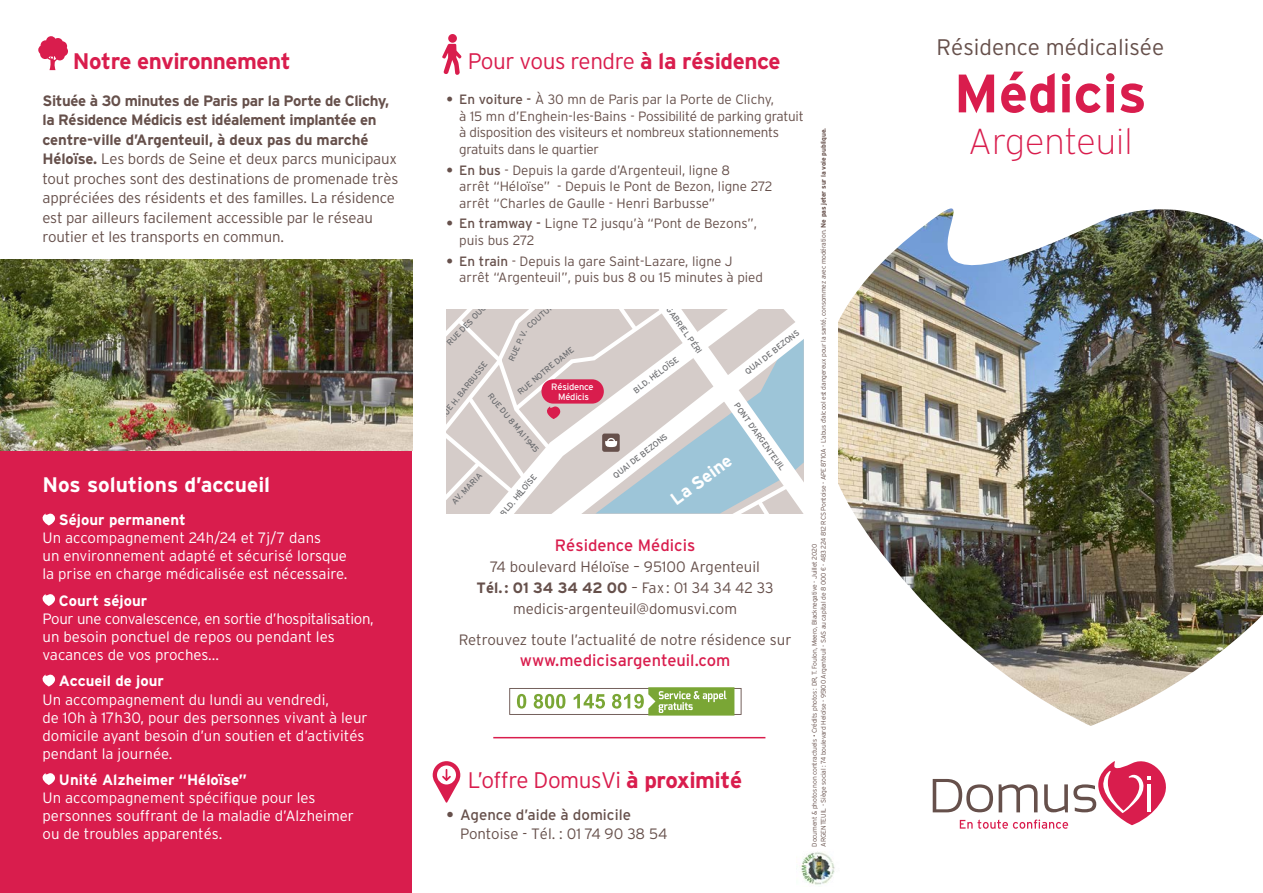
<style>
.page{position:relative;width:1263px;height:893px;background:#fff}
.page>*{position:absolute;margin:0;border:0;box-sizing:border-box;transform-origin:0 0}
.t1{font:700 54px "Interstate";color:#d91d4d}
.t2{font:200 36px "Interstate";color:#d91d4d}
.t3{font:300 22.5px "Interstate";letter-spacing:-.02em;color:#d91d4d}
.t4{font:300 22.5px "Interstate";color:#66504b}
.t5{font:700 22.5px "Interstate";letter-spacing:-.02em;color:#d91d4d}
.t6{font:700 21px "Interstate";color:#fff}
.t7{font:700 17.85px "Interstate";color:#fff}
.t8{font:16.5px "Interstate";color:#d91d4d}
.t9{font:300 15px/19.5px "Interstate";letter-spacing:-.01em;color:#66504b}
.t10{font:300 15px/18px "Interstate";color:#fff}
.t11{font:300 15px/18px "Interstate";letter-spacing:-.02em;color:#fff}
.t12{font:700 15px "Interstate";color:#fff}
.t13{font:300 13.5px/16.5px "Interstate";color:#66504b}
.t14{font:300 13.5px/16.5px "Interstate";letter-spacing:-.02em;color:#66504b}
.t15{font:9.15px/9.1px "Interstate";letter-spacing:-.02em;color:#fff;text-align:center}
.t16{font:8.25px "Interstate";color:#6c6d70}
.t17{font:300 6.75px "Interstate";letter-spacing:-.02em;color:#66504b}
.s1{font-weight:700}
.s2{font-weight:400}
</style>
<div class="page">
<div style="left:0;top:451px;width:412px;height:442px;background:#d91d4d"></div>
<svg style="left:42px;top:513px;width:13px;height:12px"></svg>
<svg style="left:42px;top:594px;width:13px;height:12px"></svg>
<svg style="left:42px;top:674px;width:13px;height:12px"></svg>
<svg style="left:42px;top:773px;width:13px;height:12px"></svg>
<img style="left:838px;top:208px;width:425px;height:518px">
<svg style="left:933px;top:761px;width:233px;height:68px"></svg>
<img style="left:0;top:259px;width:412px;height:192px">
<img style="left:801px;top:851px;width:34px;height:34px">
<svg style="left:38px;top:36px;width:30px;height:34px"></svg>
<svg style="left:442px;top:44px;width:19px;height:31px"></svg>
<div style="left:448px;top:34px;width:9px;height:9px;background:#d91d4d;border-radius:50%"></div>
<svg style="left:509px;top:687px;width:232px;height:29px"></svg>
<svg style="left:433px;top:761px;width:27px;height:42px"></svg>
<hr style="left:493px;top:737px;width:272px;height:1px;background:#d91d4d">
<svg style="left:446px;top:309px;width:358px;height:204px"></svg>
<div style="left:541px;top:379px;width:63px;height:25px;background:#d91d4d;border-radius:12px"></div>
<p class="t5" style="left:73px;top:47px;width:219px">Notre environnement</p>
<p class="t3" style="left:468px;top:47px;width:314px">Pour vous rendre <span class="s1">à la résidence</span></p>
<p class="t14" style="left:459px;top:91px;width:346px;text-indent:-13px"><span class="s1">•</span> <span class="s2">En voiture -</span> À 30 mn de Paris par la Porte de Clichy,<br>à 15 mn d’Enghein-les-Bains - Possibilité de parking gratuit à disposition des visiteurs et nombreux stationnements gratuits dans le quartier</p>
<p class="t13" style="left:459px;top:161px;width:315px;text-indent:-13px"><span class="s1">•</span> <span class="s2">En bus</span> - Depuis la garde d’Argenteuil, ligne 8<br>arrêt “Héloïse” - Depuis le Pont de Bezon, ligne 272 arrêt “Charles de Gaulle - Henri Barbusse”</p>
<p class="t13" style="left:459px;top:215px;width:299px;text-indent:-13px"><span class="s1">•</span> <span class="s2">En tramway -</span> Ligne T2 jusqu’à “Pont de Bezons”, puis bus 272</p>
<p class="t13" style="left:459px;top:252px;width:305px;text-indent:-13px"><span class="s1">•</span> <span class="s2">En train</span> - Depuis la gare Saint-Lazare, ligne J arrêt “Argenteuil”, puis bus 8 ou 15 minutes à pied</p>
<p class="t9" style="left:43px;top:90px;width:357px"><span class="s1">Située à 30 minutes de Paris par la Porte de Clichy, la Résidence Médicis est idéalement implantée en centre-ville d’Argenteuil, à deux pas du marché Héloïse.</span> Les bords de Seine et deux parcs municipaux tout proches sont des destinations de promenade très appréciées des résidents et des familles. La résidence est par ailleurs facilement accessible par le réseau routier et les transports en commun.</p>
<p class="t6" style="left:43px;top:472px;width:229px">Nos solutions d’accueil</p>
<p class="t12" style="left:59px;top:511px;width:128px">Séjour permanent</p>
<p class="t10" style="left:43px;top:529px;width:307px">Un accompagnement 24h/24 et 7j/7 dans<br>un environnement adapté et sécurisé lorsque la prise en charge médicalisée est nécessaire.</p>
<p class="t12" style="left:59px;top:592px;width:90px">Court séjour</p>
<p class="t11" style="left:43px;top:610px;width:333px">Pour une convalescence, en sortie d’hospitalisation, un besoin ponctuel de repos ou pendant les vacances de vos proches...</p>
<p class="t12" style="left:59px;top:672px;width:106px">Accueil de jour</p>
<p class="t10" style="left:43px;top:690px;width:327px">Un accompagnement du lundi au vendredi,<br>de 10h à 17h30, pour des personnes vivant à leur domicile ayant besoin d’un soutien et d’activités pendant la journée.</p>
<p class="t12" style="left:59px;top:771px;width:189px">Unité Alzheimer “Héloïse”</p>
<p class="t10" style="left:43px;top:789px;width:313px">Un accompagnement spécifique pour les personnes souffrant de la maladie d’Alzheimer ou de troubles apparentés.</p>
<p class="t16" style="left:445px;top:341px;width:70px;rotate:-46deg">RUE DES OUCHES</p>
<p class="t16" style="left:525px;top:323px;width:47px;rotate:-41deg">COUTURIER</p>
<p class="t16" style="left:506px;top:359px;width:35px;rotate:-65deg">RUE P. V.</p>
<p class="t16" style="left:516px;top:389px;width:72px;rotate:-39deg">RUE NOTRE DAME</p>
<p class="t16" style="left:437px;top:415px;width:73px;rotate:-51deg">RUE H. BARBUSSE</p>
<p class="t15" style="left:551px;top:382px;width:44px">Résidence<br>Médicis</p>
<p class="t16" style="left:493px;top:391px;width:76px;rotate:50deg">RUE DU 8 MAI 1945</p>
<p class="t16" style="left:450px;top:499px;width:41px;rotate:-46deg">AV. MARIA</p>
<p class="t16" style="left:498px;top:512px;width:53px;rotate:-50deg">BLD. HÉLOÏSE</p>
<p class="t16" style="left:664px;top:294px;width:70px;rotate:54deg">AV. GABRIEL PÉRI</p>
<p class="t16" style="left:632px;top:387px;width:56px;rotate:-37deg">BLD. HÉLOÏSE</p>
<p class="t16" style="left:743px;top:369px;width:68px;rotate:-38deg">QUAI DE BEZONS</p>
<p class="t16" style="left:740px;top:401px;width:83px;rotate:54deg">PONT D’ARGENTEUIL</p>
<p class="t16" style="left:611px;top:473px;width:68px;rotate:-38deg">QUAI DE BEZONS</p>
<p class="t7" style="left:667px;top:492px;width:72px;rotate:-36deg">La Seine</p>
<p class="t8" style="left:555px;top:535px;width:142px">Résidence Médicis</p>
<p class="t9" style="left:490px;top:557px;width:271px">74 boulevard Héloïse – 95100 Argenteuil</p>
<p class="t9" style="left:477px;top:577px;width:298px;line-height:21px;text-align:center"><span class="s1">Tél.: 01 34 34 42 00</span> – Fax: 01 34 34 42 33 medicis-argenteuil@domusvi.com</p>
<p class="t9" style="left:459px;top:630px;width:334px">Retrouvez toute l’actualité de notre résidence sur</p>
<p class="t8" style="left:520px;top:650px;width:212px">www.medicisargenteuil.com</p>
<p class="t3" style="left:468px;top:766px;width:276px">L’offre DomusVi <span class="s1">à proximité</span></p>
<p class="t9" style="left:460px;top:805px;width:209px;text-indent:-14px"><span class="s1">•</span> <span class="s2">Agence d’aide à domicile<br></span>Pontoise - Tél. : 01 74 90 38 54</p>
<p class="t17" style="left:819px;top:847px;width:720px;rotate:-90deg">ARGENTEUIL - Siège social : 74 boulevard Heloïse - 95100 Argenteuil - SAS au capital de 8 000 € - 483 224 812 RCS Pontoise - APE 8710A - L’abus d’alcool est dangereux pour la santé, consommez avec modération. <span class="s1">Ne pas jeter sur la voie publique.</span></p>
<p class="t17" style="left:810px;top:847px;width:304px;rotate:-90deg">Document &amp; photos non contractuels • Crédits photos : DR, T. Foulon, Meero, Blacknegative - Juillet 2020</p>
<p class="t4" style="left:936px;top:34px;width:229px">Résidence médicalisée</p>
<p class="t1" style="left:954px;top:61px;width:194px">Médicis</p>
<p class="t2" style="left:968px;top:119px;width:166px">Argenteuil</p>
</div>
